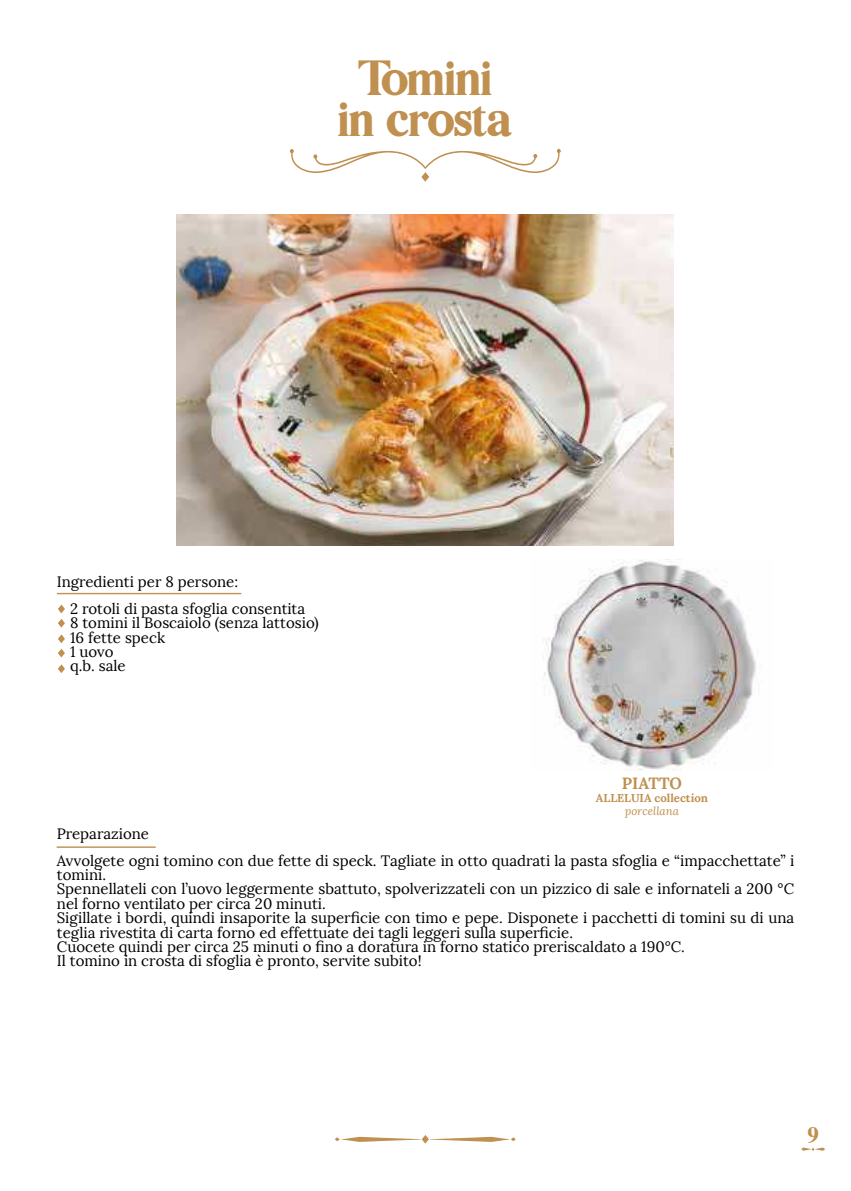
<style>
.page{position:relative;width:851px;height:1191px;background:#fff}
.page>*{position:absolute;margin:0;border:0;box-sizing:border-box;transform-origin:0 0}
.t1{font:49.4px/41px "Bilingual Serif Font";letter-spacing:-.01em;color:#bf904f;text-align:center}
.t2{font:22.6px "Bilingual Serif Font";color:#bf904f}
.t3{font:700 16.2px "Lora";color:#bf904f}
.t4{font:15px/14.4px "Lora";color:#000}
.t5{font:700 11.4px "Lora";color:#bf904f}
.t6{font:italic 11.4px "Lora";color:#bf904f}
</style>
<div class="page">
<hr style="left:57px;top:593px;width:184px;height:1px;background:#bf904f">
<img style="left:176px;top:214px;width:497px;height:332px">
<svg style="left:290px;top:149px;width:270px;height:33px"></svg>
<svg style="left:58px;top:604px;width:7px;height:9px"></svg>
<svg style="left:58px;top:619px;width:7px;height:8px"></svg>
<svg style="left:58px;top:634px;width:7px;height:9px"></svg>
<svg style="left:58px;top:649px;width:7px;height:8px"></svg>
<svg style="left:58px;top:664px;width:7px;height:9px"></svg>
<hr style="left:57px;top:846px;width:99px;height:2px;background:#bf904f">
<img style="left:544px;top:559px;width:212px;height:211px">
<svg style="left:335px;top:1135px;width:180px;height:8px"></svg>
<svg style="left:801px;top:1147px;width:24px;height:4px"></svg>
<h1 class="t1" style="left:337px;top:57px;width:176px">Tomini in crosta</h1>
<p class="t4" style="left:70px;top:569px;width:236px;line-height:26.6px;text-indent:-13px">Ingredienti per 8 persone:<br>2 rotoli di pasta sfoglia consentita</p>
<p class="t4" style="left:70px;top:616px;width:250px">8 tomini il Boscaiolo (senza lattosio)<br>16 fette speck<br>1 uovo<br>q.b. sale</p>
<p class="t3" style="left:621px;top:773px;width:62px">PIATTO</p>
<p class="t5" style="left:595px;top:791px;width:114px">ALLELUIA collection</p>
<p class="t6" style="left:624px;top:806px;width:56px">porcellana</p>
<p class="t4" style="left:57px;top:820px;width:739px;line-height:26.8px">Preparazione<br>Avvolgete ogni tomino con due fette di speck. Tagliate in otto quadrati la pasta sfoglia e “impacchettate” i</p>
<p class="t4" style="left:57px;top:867px;width:738px">tomini.<br>Spennellateli con l’uovo leggermente sbattuto, spolverizzateli con un pizzico di sale e infornateli a 200 °C nel forno ventilato per circa 20 minuti.<br>Sigillate i bordi, quindi insaporite la superficie con timo e pepe. Disponete i pacchetti di tomini su di una teglia rivestita di carta forno ed effettuate dei tagli leggeri sulla superficie.<br>Cuocete quindi per circa 25 minuti o fino a doratura in forno statico preriscaldato a 190°C.<br>Il tomino in crosta di sfoglia è pronto, servite subito!</p>
<h2 class="t2" style="left:807px;top:1125px;width:12px">9</h2>
</div>
